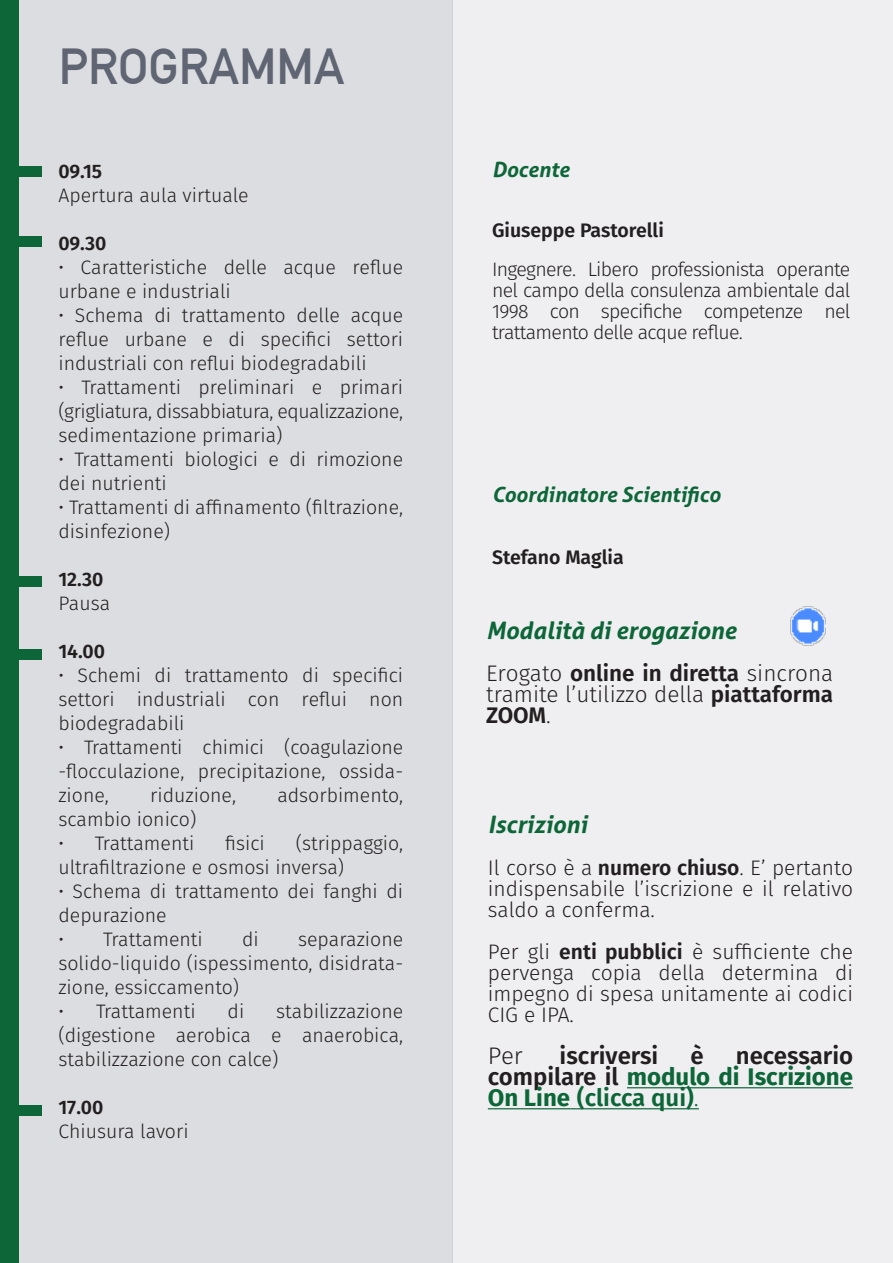
<style>
.page{position:relative;width:893px;height:1263px;background:#fff}
.page>*{position:absolute;margin:0;border:0;box-sizing:border-box;transform-origin:0 0}
.t1{font:49.5px "DIN Mittelschrift Std";color:#606573}
.t2{font:700 24px/21px "Fira Sans";color:#0c6638;text-align:justify}
.t3{font:italic 700 24px "Aller";color:#0c6638}
.t4{font:600 24px "Fira Sans";color:#231f20}
.t5{font:300 24px "Fira Sans";color:#231f20}
.t6{font:300 22.5px/21px "Fira Sans";color:#231f20;text-align:justify}
.t7{font:300 21px/21px "Fira Sans";color:#231f20;text-align:justify}
.t8{font:italic 700 21px "Aller";color:#0c6638}
.t9{font:300 19.5px/24px "Fira Sans";color:#231f20;text-align:justify}
.t10{font:600 19.5px "Fira Sans";color:#231f20}
.s1{font-weight:600}
.s2{font-weight:600;color:#231f20}
.s3{font-weight:300}
</style>
<div class="page">
<div style="left:453px;top:0;width:440px;height:1263px;background:#efeff1"></div>
<div style="left:0;top:0;width:453px;height:1263px;background:#dcdde0"></div>
<div style="left:0;top:0;width:18px;height:1263px;background:#0c6638"></div>
<div style="left:8px;top:166px;width:33px;height:11px;background:#0c6638"></div>
<div style="left:8px;top:237px;width:33px;height:10px;background:#0c6638"></div>
<div style="left:8px;top:1105px;width:33px;height:11px;background:#0c6638"></div>
<div style="left:8px;top:577px;width:34px;height:10px;background:#0c6638"></div>
<div style="left:8px;top:649px;width:34px;height:10px;background:#0c6638"></div>
<img style="left:790px;top:606px;width:36px;height:40px">
<hr style="left:627px;top:1087px;width:226px;height:1px;background:#0c6638">
<hr style="left:488px;top:1108px;width:82px;height:1px;background:#0c6638">
<hr style="left:577px;top:1108px;width:117px;height:1px;background:#0c6638">
<h1 class="t1" style="left:59px;top:37px;width:287px">PROGRAMMA</h1>
<p class="t10" style="left:58px;top:155px;width:45px">09.15</p>
<p class="t9" style="left:58px;top:183px;width:192px">Apertura aula virtuale</p>
<p class="t10" style="left:58px;top:227px;width:50px">09.30</p>
<p class="t9" style="left:58px;top:255px;width:346px">• Caratteristiche delle acque reflue urbane e industriali</p>
<p class="t9" style="left:58px;top:303px;width:346px">• Schema di trattamento delle acque reflue urbane e di specifici settori industriali con reflui biodegradabili</p>
<p class="t9" style="left:58px;top:375px;width:346px">• Trattamenti preliminari e primari (grigliatura, dissabbiatura, equalizzazione, sedimentazione primaria)</p>
<p class="t9" style="left:58px;top:447px;width:346px">• Trattamenti biologici e di rimozione dei nutrienti</p>
<p class="t9" style="left:58px;top:495px;width:346px">• Trattamenti di affinamento (filtrazione, disinfezione)</p>
<p class="t10" style="left:58px;top:563px;width:47px">12.30</p>
<p class="t9" style="left:58px;top:591px;width:53px">Pausa</p>
<p class="t10" style="left:58px;top:635px;width:48px">14.00</p>
<p class="t9" style="left:58px;top:663px;width:346px">• Schemi di trattamento di specifici settori industriali con reflui non biodegradabili</p>
<p class="t9" style="left:58px;top:735px;width:346px">• Trattamenti chimici (coagulazione -flocculazione, precipitazione, ossida&shy;zione,</p>
<p class="t9" style="left:150px;top:783px;width:87px">riduzione,</p>
<p class="t9" style="left:277px;top:783px;width:127px">adsorbimento,</p>
<p class="t9" style="left:58px;top:807px;width:139px">scambio ionico)</p>
<p class="t9" style="left:58px;top:831px;width:137px">• Trattamenti</p>
<p class="t9" style="left:225px;top:831px;width:41px">fisici</p>
<p class="t9" style="left:58px;top:831px;width:346px;text-indent:237px">(strippaggio, ultrafiltrazione e osmosi inversa)</p>
<p class="t9" style="left:58px;top:879px;width:346px">• Schema di trattamento dei fanghi di depurazione</p>
<p class="t9" style="left:58px;top:927px;width:146px">• Trattamenti</p>
<p class="t9" style="left:242px;top:927px;width:18px">di</p>
<p class="t9" style="left:58px;top:927px;width:346px;text-indent:240px">separazione solido-liquido (ispessimento, disidrata&shy;zione, essiccamento)</p>
<p class="t9" style="left:58px;top:999px;width:139px">• Trattamenti</p>
<p class="t9" style="left:228px;top:999px;width:18px">di</p>
<p class="t9" style="left:58px;top:999px;width:346px;text-indent:218px">stabilizzazione (digestione aerobica e anaerobica, stabilizzazione con calce)</p>
<p class="t10" style="left:58px;top:1091px;width:46px">17.00</p>
<p class="t9" style="left:58px;top:1119px;width:132px">Chiusura lavori</p>
<p class="t8" style="left:492px;top:156px;width:79px">Docente</p>
<p class="t10" style="left:492px;top:214px;width:173px">Giuseppe Pastorelli</p>
<p class="t9" style="left:492px;top:259px;width:360px;line-height:21px">Ingegnere. Libero professionista operante nel campo della consulenza ambientale dal 1998 con specifiche competenze nel trattamento delle acque reflue.</p>
<p class="t8" style="left:492px;top:481px;width:230px">Coordinatore Scientifico</p>
<p class="t10" style="left:492px;top:541px;width:133px">Stefano Maglia</p>
<p class="t3" style="left:486px;top:615px;width:252px">Modalità di erogazione</p>
<p class="t6" style="left:486px;top:662px;width:349px">Erogato <span class="s1">online in diretta</span> sincrona tramite l’utilizzo della <span class="s1">piattaforma ZOOM</span>.</p>
<p class="t3" style="left:488px;top:810px;width:101px">Iscrizioni</p>
<p class="t7" style="left:488px;top:857px;width:367px">Il corso è a <span class="s1">numero chiuso</span>. E’ pertanto indispensabile l’iscrizione e il relativo saldo a conferma.</p>
<p class="t7" style="left:488px;top:941px;width:367px">Per gli <span class="s1">enti pubblici</span> è sufficiente che pervenga copia della determina di impegno di spesa unitamente ai codici CIG e IPA.</p>
<p class="t5" style="left:488px;top:1039px;width:37px">Per</p>
<p class="t4" style="left:560px;top:1036px;width:100px">iscriversi</p>
<p class="t4" style="left:690px;top:1036px;width:15px">è</p>
<p class="t2" style="left:488px;top:1044px;width:367px;text-indent:248px"><span class="s2">necessario compilare il</span> modulo di Iscrizione On Line <span class="s1">(clicca qui)</span><span class="s3">.</span></p>
</div>
